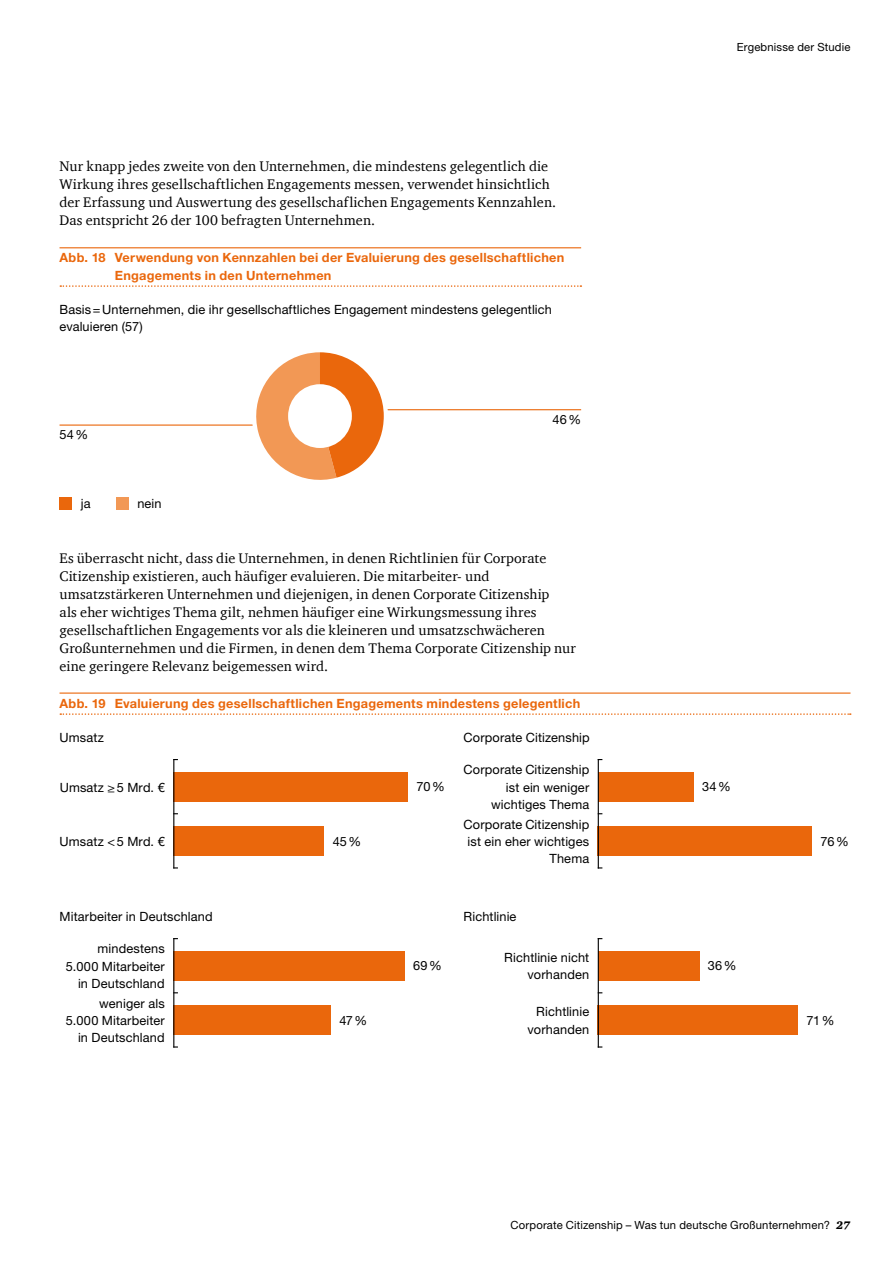
<style>
.page{position:relative;width:893px;height:1263px;background:#fff}
.page>*{position:absolute;margin:0;border:0;box-sizing:border-box;transform-origin:0 0}
.t1{font:14.25px/18px "Charter ITC Com";letter-spacing:.01em;color:#000}
.t2{font:12.75px/17.2px "Helvetica Neue LT";letter-spacing:.01em;color:#000;text-align:right}
.t3{font:700 12.75px/17.2px "Helvetica Neue LT";letter-spacing:.02em;color:#ea670c}
.t4{font:11.25px "Helvetica Neue LT";letter-spacing:.015em;color:#000}
.s1{font-family:"Charter ITC Com";font-weight:900;font-style:italic}
</style>
<div class="page">
<hr style="left:60px;top:247px;width:521px;height:1px;background:#ea670c">
<svg style="left:60px;top:285px;width:521px;height:2px"></svg>
<div style="left:60px;top:497px;width:12px;height:13px;background:#ea670c"></div>
<div style="left:116px;top:497px;width:13px;height:13px;background:#f29855"></div>
<hr style="left:60px;top:424px;width:222px;height:2px;background:#ea670c">
<hr style="left:358px;top:409px;width:223px;height:1px;background:#ea670c">
<svg style="left:249px;top:352px;width:135px;height:128px"></svg>
<div style="left:288px;top:384px;width:64px;height:64px;background:#fff;border-radius:50%"></div>
<hr style="left:60px;top:692px;width:790px;height:2px;background:#ea670c">
<svg style="left:60px;top:713px;width:791px;height:2px"></svg>
<div style="left:598px;top:951px;width:101px;height:29px;background:#ea670c"></div>
<div style="left:598px;top:1005px;width:200px;height:30px;background:#ea670c"></div>
<hr style="left:598px;top:938px;width:1px;height:109px;background:#000">
<div style="left:598px;top:826px;width:214px;height:30px;background:#ea670c"></div>
<div style="left:598px;top:772px;width:96px;height:29px;background:#ea670c"></div>
<hr style="left:598px;top:759px;width:1px;height:109px;background:#000">
<div style="left:173px;top:772px;width:235px;height:29px;background:#ea670c"></div>
<div style="left:173px;top:826px;width:151px;height:30px;background:#ea670c"></div>
<div style="left:173px;top:951px;width:232px;height:29px;background:#ea670c"></div>
<div style="left:173px;top:1005px;width:158px;height:30px;background:#ea670c"></div>
<hr style="left:173px;top:759px;width:1px;height:109px;background:#000">
<hr style="left:173px;top:938px;width:1px;height:109px;background:#000">
<p class="t1" style="left:60px;top:157px;width:498px">Nur knapp jedes zweite von den Unternehmen, die mindestens gelegentlich die Wirkung ihres gesellschaftlichen Engagements messen, verwendet hinsichtlich der Erfassung und Auswertung des gesellschaflichen Engagements Kennzahlen.<br>Das entspricht 26 der 100 befragten Unternehmen.</p>
<p class="t3" style="left:115px;top:249px;width:451px;text-indent:-55px">Abb. 18 Verwendung von Kennzahlen bei der Evaluierung des gesellschaftlichen<br>Engagements in den Unternehmen</p>
<p class="t2" style="left:60px;top:300px;width:494px;text-align:left">Basis=Unternehmen, die ihr gesellschaftliches Engagement mindestens gelegentlich evaluieren (57)</p>
<p class="t2" style="left:60px;top:425px;width:30px">54%</p>
<p class="t2" style="left:81px;top:495px;width:11px">ja</p>
<p class="t2" style="left:137px;top:495px;width:26px">nein</p>
<p class="t2" style="left:552px;top:411px;width:30px">46%</p>
<p class="t1" style="left:60px;top:549px;width:518px">Es überrascht nicht, dass die Unternehmen, in denen Richtlinien für Corporate Citizenship existieren, auch häufiger evaluieren. Die mitarbeiter- und umsatzstärkeren Unternehmen und diejenigen, in denen Corporate Citizenship<br>als eher wichtiges Thema gilt, nehmen häufiger eine Wirkungsmessung ihres gesellschaftlichen Engagements vor als die kleineren und umsatzschwächeren Großunternehmen und die Firmen, in denen dem Thema Corporate Citizenship nur eine geringere Relevanz beigemessen wird.</p>
<p class="t3" style="left:60px;top:694px;width:522px">Abb. 19 Evaluierung des gesellschaftlichen Engagements mindestens gelegentlich</p>
<p class="t2" style="left:60px;top:729px;width:46px">Umsatz</p>
<p class="t2" style="left:463px;top:729px;width:128px">Corporate Citizenship</p>
<p class="t2" style="left:60px;top:778px;width:107px">Umsatz ≥5 Mrd. €</p>
<p class="t2" style="left:60px;top:832px;width:107px">Umsatz &lt;5 Mrd. €</p>
<p class="t2" style="left:333px;top:832px;width:30px">45%</p>
<p class="t2" style="left:416px;top:778px;width:30px">70%</p>
<p class="t2" style="left:463px;top:761px;width:127px">Corporate Citizenship ist ein weniger wichtiges Thema</p>
<p class="t2" style="left:463px;top:815px;width:127px">Corporate Citizenship ist ein eher wichtiges<br>Thema</p>
<p class="t2" style="left:60px;top:908px;width:155px">Mitarbeiter in Deutschland</p>
<p class="t2" style="left:463px;top:908px;width:54px">Richtlinie</p>
<p class="t4" style="left:737px;top:41px;width:115px">Ergebnisse der Studie</p>
<p class="t2" style="left:702px;top:778px;width:30px">34%</p>
<p class="t2" style="left:821px;top:832px;width:30px">76%</p>
<p class="t2" style="left:66px;top:940px;width:100px">mindestens<br>5.000 Mitarbeiter in Deutschland</p>
<p class="t2" style="left:66px;top:994px;width:100px">weniger als<br>5.000 Mitarbeiter in Deutschland</p>
<p class="t2" style="left:339px;top:1011px;width:30px">47%</p>
<p class="t2" style="left:413px;top:957px;width:30px">69%</p>
<p class="t2" style="left:504px;top:949px;width:86px">Richtlinie nicht vorhanden</p>
<p class="t2" style="left:708px;top:957px;width:30px">36%</p>
<p class="t2" style="left:528px;top:1003px;width:63px">Richtlinie vorhanden</p>
<p class="t2" style="left:806px;top:1011px;width:30px">71%</p>
<p class="t4" style="left:510px;top:1218px;width:341px">Corporate Citizenship – Was tun deutsche Großunternehmen? <span class="s1">27</span></p>
</div>
